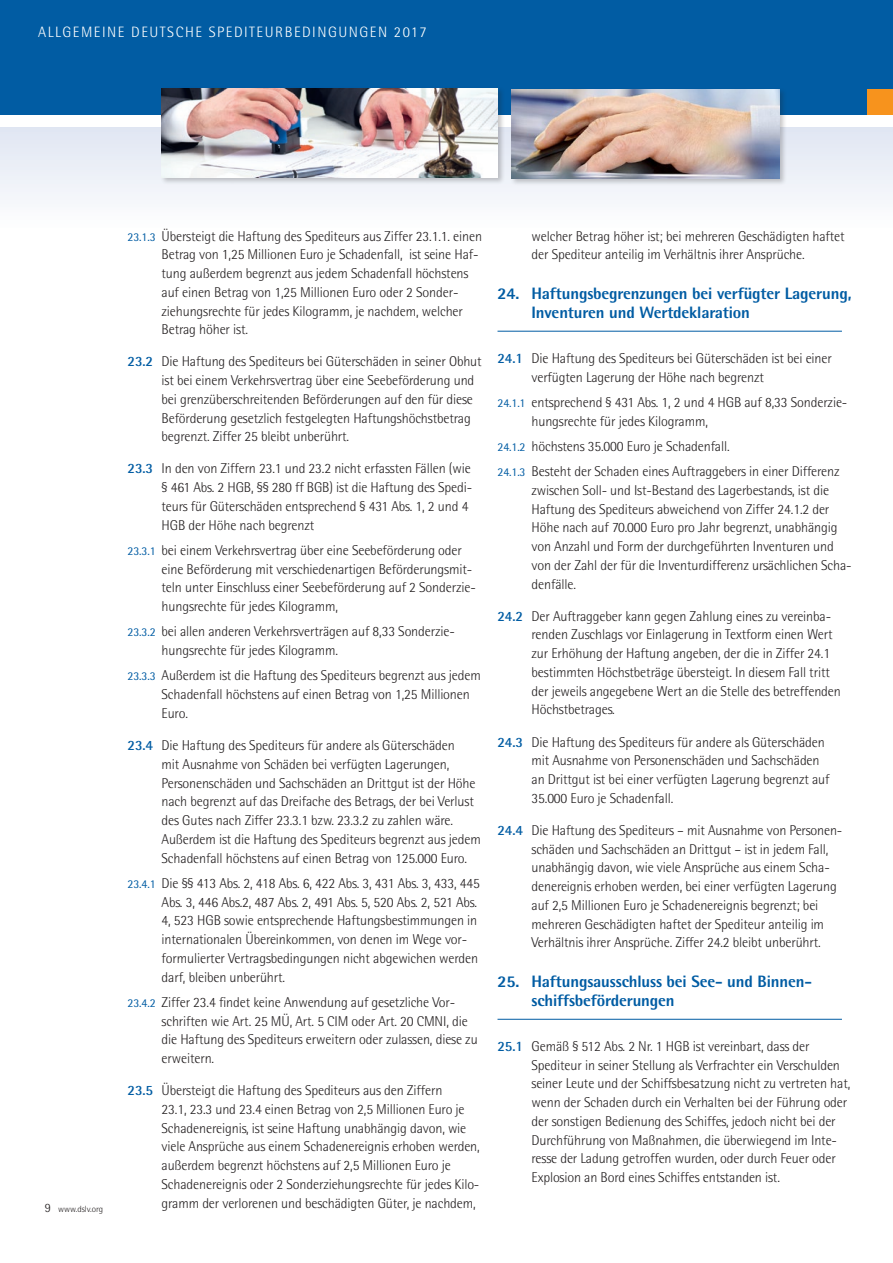
<style>
.page{position:relative;width:893px;height:1263px;background:#fff}
.page>*{position:absolute;margin:0;border:0;box-sizing:border-box;transform-origin:0 0}
.t1{font:800 16.5px/18.8px "Rotis Semi Sans";letter-spacing:-.01em;color:#015ca3}
.t2{font:300 15px "Rotis Semi Sans";letter-spacing:.1em;color:#fff}
.t3{font:300 14.25px/18.8px "Rotis Semi Sans";letter-spacing:-.01em;color:#231f20}
.t4{font:300 9px "Rotis Semi Sans";color:#231f20}
.s1{font-size:12.75px}
.s2{font-weight:400;font-size:12px;color:#015ca3}
.s3{font-weight:700;color:#015ca3}
</style>
<div class="page">
<div style="left:0;top:0;width:893px;height:115px;background:#015ca3"></div>
<div style="left:0;top:128px;width:893px;height:102px;background:linear-gradient(to bottom,#e0e6f2,#fefefe)"></div>
<div style="left:867px;top:89px;width:26px;height:26px;background:#f7931d"></div>
<div style="left:510px;top:88px;width:277px;height:98px;background:#231f20;opacity:.25"></div>
<img style="left:512px;top:89px;width:267px;height:90px">
<div style="left:160px;top:87px;width:345px;height:98px;background:#231f20;opacity:.25"></div>
<img style="left:162px;top:88px;width:335px;height:90px">
<hr style="left:497px;top:331px;width:345px;height:1px;background:#015ca3">
<hr style="left:497px;top:1019px;width:345px;height:1px;background:#015ca3">
<p class="t2" style="left:38px;top:23px;width:390px">ALLGEMEINE DEUTSCHE SPEDITEURBEDINGUNGEN 2017</p>
<p class="t4" style="left:45px;top:1204px;width:60px"><span class="s1">9</span> www.dslv.org</p>
<p class="t3" style="left:162px;top:226px;width:322px;text-indent:-34px"><span class="s2">23.1.3</span> Übersteigt die Haftung des Spediteurs aus Ziffer 23.1.1. einen Betrag von 1,25 Millionen Euro je Schadenfall, ist seine Haf&shy;tung außerdem begrenzt aus jedem Schadenfall höchstens auf einen Betrag von 1,25 Millionen Euro oder 2 Sonder&shy;ziehungsrechte für jedes Kilogramm, je nachdem, welcher Betrag höher ist.</p>
<p class="t3" style="left:162px;top:352px;width:322px;text-indent:-34px"><span class="s3">23.2</span> Die Haftung des Spediteurs bei Güterschäden in seiner Obhut ist bei einem Verkehrsvertrag über eine Seebeförderung und bei grenzüberschreitenden Beförderungen auf den für diese Beförderung gesetzlich festgelegten Haftungshöchstbetrag begrenzt. Ziffer 25 bleibt unberührt.</p>
<p class="t3" style="left:162px;top:459px;width:312px;text-indent:-34px"><span class="s3">23.3</span> In den von Ziffern 23.1 und 23.2 nicht erfassten Fällen (wie § 461 Abs. 2 HGB, §§ 280 ff BGB) ist die Haftung des Spedi&shy;teurs für Güterschäden entsprechend § 431 Abs. 1, 2 und 4<br>HGB der Höhe nach begrenzt</p>
<p class="t3" style="left:162px;top:541px;width:316px;text-indent:-34px"><span class="s2">23.3.1</span> bei einem Verkehrsvertrag über eine Seebeförderung oder eine Beförderung mit verschiedenartigen Beförderungsmit&shy;teln unter Einschluss einer Seebeförderung auf 2 Sonderzie&shy;hungsrechte für jedes Kilogramm,</p>
<p class="t3" style="left:162px;top:622px;width:295px;text-indent:-34px"><span class="s2">23.3.2</span> bei allen anderen Verkehrsverträgen auf 8,33 Sonderzie&shy;hungsrechte für jedes Kilogramm.</p>
<p class="t3" style="left:162px;top:666px;width:321px;text-indent:-34px"><span class="s2">23.3.3</span> Außerdem ist die Haftung des Spediteurs begrenzt aus jedem<br>Schadenfall höchstens auf einen Betrag von 1,25 Millionen<br>Euro.</p>
<p class="t3" style="left:162px;top:736px;width:321px;text-indent:-34px"><span class="s3">23.4</span> Die Haftung des Spediteurs für andere als Güterschäden<br>mit Ausnahme von Schäden bei verfügten Lagerungen, Personenschäden und Sachschäden an Drittgut ist der Höhe nach begrenzt auf das Dreifache des Betrags, der bei Verlust des Gutes nach Ziffer 23.3.1 bzw. 23.3.2 zu zahlen wäre.<br>Außerdem ist die Haftung des Spediteurs begrenzt aus jedem Schadenfall höchstens auf einen Betrag von 125.000 Euro.</p>
<p class="t3" style="left:162px;top:873px;width:320px;text-indent:-34px"><span class="s2">23.4.1</span> Die §§ 413 Abs. 2, 418 Abs. 6, 422 Abs. 3, 431 Abs. 3, 433, 445<br>Abs. 3, 446 Abs.2, 487 Abs. 2, 491 Abs. 5, 520 Abs. 2, 521 Abs.<br>4, 523 HGB sowie entsprechende Haftungsbestimmungen in internationalen Übereinkommen, von denen im Wege vor&shy;formulierter Vertragsbedingungen nicht abgewichen werden darf, bleiben unberührt.</p>
<p class="t3" style="left:162px;top:992px;width:318px;text-indent:-34px"><span class="s2">23.4.2</span> Ziffer 23.4 findet keine Anwendung auf gesetzliche Vor&shy;schriften wie Art. 25 MÜ, Art. 5 CIM oder Art. 20 CMNI, die die Haftung des Spediteurs erweitern oder zulassen, diese zu erweitern.</p>
<p class="t3" style="left:162px;top:1081px;width:320px;text-indent:-34px"><span class="s3">23.5</span> Übersteigt die Haftung des Spediteurs aus den Ziffern<br>23.1, 23.3 und 23.4 einen Betrag von 2,5 Millionen Euro je Schadenereignis, ist seine Haftung unabhängig davon, wie viele Ansprüche aus einem Schadenereignis erhoben werden, außerdem begrenzt höchstens auf 2,5 Millionen Euro je Schadenereignis oder 2 Sonderziehungsrechte für jedes Kilo&shy;gramm der verlorenen und beschädigten Güter, je nachdem,</p>
<p class="t3" style="left:531px;top:226px;width:315px">welcher Betrag höher ist; bei mehreren Geschädigten haftet der Spediteur anteilig im Verhältnis ihrer Ansprüche.</p>
<p class="t1" style="left:531px;top:284px;width:322px;text-indent:-34px">24. Haftungsbegrenzungen bei verfügter Lagerung,<br>Inventuren und Wertdeklaration</p>
<p class="t3" style="left:531px;top:349px;width:302px;text-indent:-34px"><span class="s3">24.1</span> Die Haftung des Spediteurs bei Güterschäden ist bei einer verfügten Lagerung der Höhe nach begrenzt</p>
<p class="t3" style="left:531px;top:393px;width:317px;text-indent:-34px"><span class="s2">24.1.1</span> entsprechend § 431 Abs. 1, 2 und 4 HGB auf 8,33 Sonderzie&shy;hungsrechte für jedes Kilogramm,</p>
<p class="t3" style="left:497px;top:433px;width:344px;line-height:25.2px"><span class="s2">24.1.2</span> höchstens 35.000 Euro je Schadenfall.<br><span class="s2">24.1.3</span> Besteht der Schaden eines Auftraggebers in einer Differenz</p>
<p class="t3" style="left:531px;top:481px;width:322px">zwischen Soll- und Ist-Bestand des Lagerbestands, ist die Haftung des Spediteurs abweichend von Ziffer 24.1.2 der Höhe nach auf 70.000 Euro pro Jahr begrenzt, unabhängig von Anzahl und Form der durchgeführten Inventuren und von der Zahl der für die Inventurdifferenz ursächlichen Scha&shy;denfälle.</p>
<p class="t3" style="left:531px;top:606px;width:311px;text-indent:-34px"><span class="s3">24.2</span> Der Auftraggeber kann gegen Zahlung eines zu vereinba&shy;renden Zuschlags vor Einlagerung in Textform einen Wert zur Erhöhung der Haftung angeben, der die in Ziffer 24.1 bestimmten Höchstbeträge übersteigt. In diesem Fall tritt der jeweils angegebene Wert an die Stelle des betreffenden Höchstbetrages.</p>
<p class="t3" style="left:531px;top:732px;width:300px;text-indent:-34px"><span class="s3">24.3</span> Die Haftung des Spediteurs für andere als Güterschäden mit Ausnahme von Personenschäden und Sachschäden an Drittgut ist bei einer verfügten Lagerung begrenzt auf 35.000 Euro je Schadenfall.</p>
<p class="t3" style="left:531px;top:821px;width:312px;text-indent:-34px"><span class="s3">24.4</span> Die Haftung des Spediteurs – mit Ausnahme von Personen&shy;schäden und Sachschäden an Drittgut – ist in jedem Fall, unabhängig davon, wie viele Ansprüche aus einem Scha&shy;denereignis erhoben werden, bei einer verfügten Lagerung auf 2,5 Millionen Euro je Schadenereignis begrenzt; bei mehreren Geschädigten haftet der Spediteur anteilig im Verhältnis ihrer Ansprüche. Ziffer 24.2 bleibt unberührt.</p>
<p class="t1" style="left:531px;top:972px;width:282px;text-indent:-34px">25. Haftungsausschluss bei See- und Binnen&shy;schiffsbeförderungen</p>
<p class="t3" style="left:531px;top:1037px;width:320px;text-indent:-34px"><span class="s3">25.1</span> Gemäß § 512 Abs. 2 Nr. 1 HGB ist vereinbart, dass der Spediteur in seiner Stellung als Verfrachter ein Verschulden seiner Leute und der Schiffsbesatzung nicht zu vertreten hat, wenn der Schaden durch ein Verhalten bei der Führung oder der sonstigen Bedienung des Schiffes, jedoch nicht bei der Durchführung von Maßnahmen, die überwiegend im Inte&shy;resse der Ladung getroffen wurden, oder durch Feuer oder Explosion an Bord eines Schiffes entstanden ist.</p>
</div>
